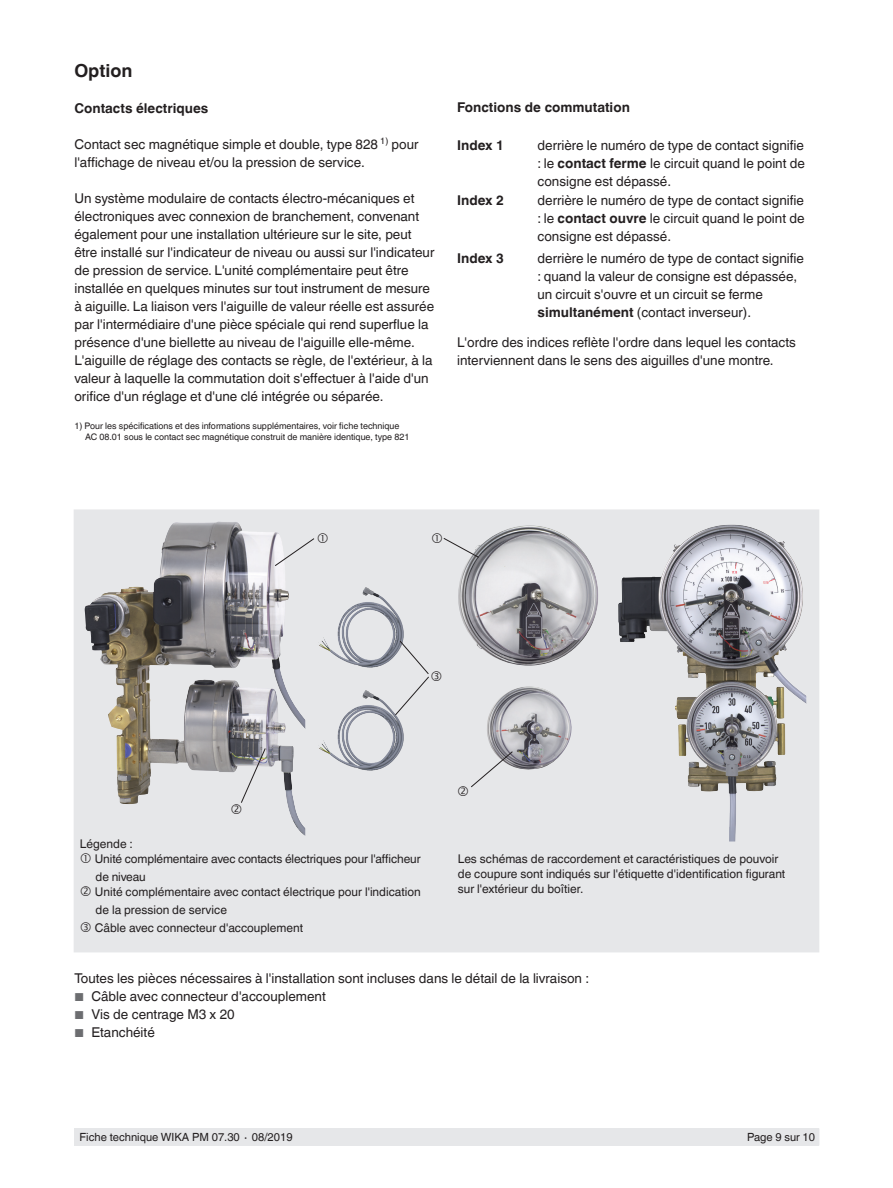
<style>
.page{position:relative;width:893px;height:1188px;background:#fff}
.page>*{position:absolute;margin:0;border:0;box-sizing:border-box;transform-origin:0 0}
.Subheadline1{font:700 18px "Helvetica World";color:#231f20}
.Running_text{font:13.5px/18px "Helvetica World";color:#231f20}
.Subheadline2{font:700 13.5px "Helvetica World";color:#231f20}
.Running_text-2{font:700 13.5px "Helvetica World";color:#231f20}
.Running_text-3{font:12px/18px "Helvetica World";color:#231f20}
.t1{font:11.25px "Helvetica World";color:#231f20}
.Footnotes{font:9px/10.5px "Helvetica World";color:#231f20}
.s1{font-weight:700}
.s2{font-size:11.55px;color:#6c6d70}
</style>
<div class="page">
<div style="left:75px;top:1128px;width:744px;height:17px;background:#e6e7e9"></div>
<div style="left:74px;top:509px;width:745px;height:443px;background:#e6e7e9;border:2px solid #e6e7e9"></div>
<img style="left:84px;top:522px;width:221px;height:314px">
<img style="left:618px;top:525px;width:161px;height:317px">
<img style="left:458px;top:525px;width:140px;height:141px">
<img style="left:487px;top:687px;width:85px;height:83px">
<img style="left:319px;top:587px;width:85px;height:81px">
<img style="left:319px;top:690px;width:85px;height:81px">
<svg style="left:274px;top:533px;width:41px;height:34px"></svg>
<svg style="left:232px;top:748px;width:34px;height:66px"></svg>
<svg style="left:443px;top:533px;width:37px;height:25px"></svg>
<svg style="left:394px;top:640px;width:35px;height:76px"></svg>
<svg style="left:471px;top:751px;width:42px;height:37px"></svg>
<p class="Subheadline1" style="left:74px;top:60px;width:60px">Option</p>
<p class="Subheadline2" style="left:74px;top:100px;width:136px">Contacts électriques</p>
<p class="Running_text" style="left:74px;top:135px;width:346px">Contact sec magnétique simple et double, type 828 <sup>1)</sup> pour l'affichage de niveau et/ou la pression de service.</p>
<p class="Running_text" style="left:74px;top:189px;width:361px">Un système modulaire de contacts électro-mécaniques et électroniques avec connexion de branchement, convenant également pour une installation ultérieure sur le site, peut être installé sur l'indicateur de niveau ou aussi sur l'indicateur de pression de service. L'unité complémentaire peut être installée en quelques minutes sur tout instrument de mesure à aiguille. La liaison vers l'aiguille de valeur réelle est assurée par l'intermédiaire d'une pièce spéciale qui rend superflue la présence d'une biellette au niveau de l'aiguille elle-même.</p>
<p class="Running_text" style="left:74px;top:351px;width:360px">L'aiguille de réglage des contacts se règle, de l'extérieur, à la valeur à laquelle la commutation doit s'effectuer à l'aide d'un orifice d'un réglage et d'une clé intégrée ou séparée.</p>
<p class="Footnotes" style="left:85px;top:421px;width:326px;text-indent:-11px">1) Pour les spécifications et des informations supplémentaires, voir fiche technique<br>AC 08.01 sous le contact sec magnétique construit de manière identique, type 821</p>
<p class="Subheadline2" style="left:457px;top:100px;width:174px">Fonctions de commutation</p>
<p class="Running_text-2" style="left:457px;top:138px;width:48px">Index 1</p>
<p class="Running_text" style="left:537px;top:137px;width:269px;text-align:justify">derrière le numéro de type de contact signifie : le <span class="s1">contact ferme</span> le circuit quand le point de consigne est dépassé.</p>
<p class="Running_text-2" style="left:457px;top:192px;width:48px">Index 2</p>
<p class="Running_text" style="left:537px;top:191px;width:269px;text-align:justify">derrière le numéro de type de contact signifie : le <span class="s1">contact ouvre</span> le circuit quand le point de consigne est dépassé.</p>
<p class="Running_text-2" style="left:457px;top:250px;width:48px">Index 3</p>
<p class="Running_text" style="left:537px;top:249px;width:268px">derrière le numéro de type de contact signifie : quand la valeur de consigne est dépassée, un circuit s'ouvre et un circuit se ferme <span class="s1">simultanément</span> (contact inverseur).</p>
<p class="Running_text" style="left:457px;top:333px;width:340px">L'ordre des indices reflète l'ordre dans lequel les contacts interviennent dans le sens des aiguilles d'une montre.</p>
<p class="Running_text-3" style="left:80px;top:835px;width:55px">Légende :</p>
<p class="Running_text-3" style="left:95px;top:850px;width:327px">Unité complémentaire avec contacts électriques pour l'afficheur de niveau</p>
<p class="Running_text-3" style="left:95px;top:883px;width:327px">Unité complémentaire avec contact électrique pour l'indication de la pression de service</p>
<p class="Running_text-3" style="left:95px;top:919px;width:210px">Câble avec connecteur d'accouplement</p>
<p class="Running_text-3" style="left:458px;top:851px;width:329px;line-height:15px">Les schémas de raccordement et caractéristiques de pouvoir de coupure sont indiqués sur l'étiquette d'identification figurant sur l'extérieur du boîtier.</p>
<p class="Running_text" style="left:74px;top:970px;width:516px">Toutes les pièces nécessaires à l'installation sont incluses dans le détail de la livraison :</p>
<p class="Running_text" style="left:74px;top:988px;width:253px"><span class="s2">■</span> Câble avec connecteur d'accouplement</p>
<p class="Running_text" style="left:74px;top:1006px;width:162px"><span class="s2">■</span> Vis de centrage M3 x 20</p>
<p class="Running_text" style="left:74px;top:1024px;width:82px"><span class="s2">■</span> Etanchéité</p>
<p class="t1" style="left:80px;top:1131px;width:215px">Fiche technique WIKA PM 07.30 ∙ 08/2019</p>
<p class="t1" style="left:747px;top:1131px;width:69px">Page 9 sur 10</p>
</div>
